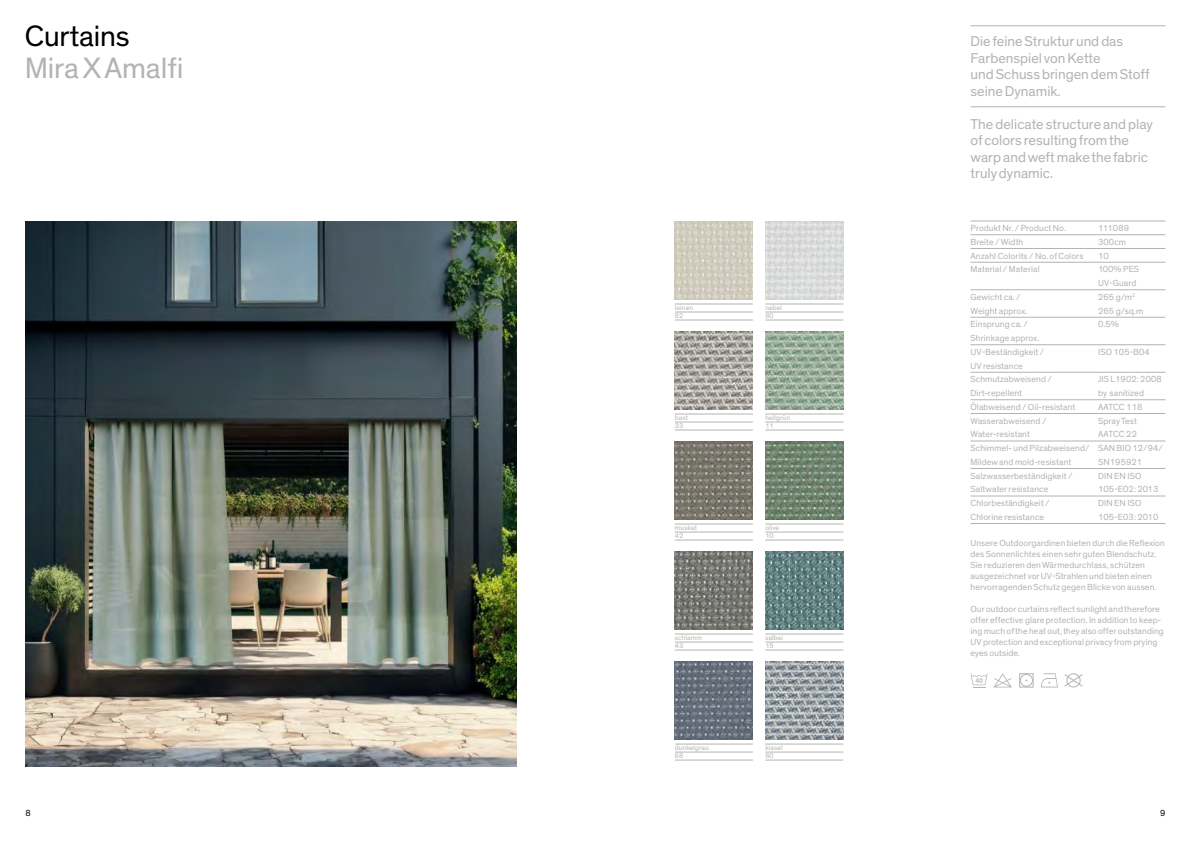
<style>
.page{position:relative;width:1191px;height:842px;background:#fff}
.page>*{position:absolute;margin:0;border:0;box-sizing:border-box;transform-origin:0 0}
.t1{font:30px "Theinhardt";letter-spacing:-.005em;color:#b3b3b1}
.t2{font:30px "Theinhardt";letter-spacing:-.005em;color:#000}
.t3{font:14.5px/16.5px "Theinhardt";color:#b3b3b1}
.t4{font:9px/11px "Theinhardt";letter-spacing:.01em;color:#b3b3b1}
.t5{font:9px "Theinhardt";color:#000}
.t6{font:7px/8px "Theinhardt";letter-spacing:.015em;color:#b3b3b1}
</style>
<div class="page">
<img style="left:26px;top:221px;width:490px;height:546px">
<img style="left:765px;top:331px;width:78px;height:78px">
<img style="left:675px;top:331px;width:78px;height:78px">
<hr style="left:765px;top:304px;width:78px;height:1px;background:#b3b3b1">
<hr style="left:765px;top:312px;width:78px;height:1px;background:#b3b3b1">
<hr style="left:765px;top:320px;width:78px;height:1px;background:#b3b3b1">
<hr style="left:675px;top:304px;width:78px;height:1px;background:#b3b3b1">
<hr style="left:675px;top:312px;width:78px;height:1px;background:#b3b3b1">
<hr style="left:675px;top:320px;width:78px;height:1px;background:#b3b3b1">
<hr style="left:765px;top:414px;width:78px;height:1px;background:#b3b3b1">
<hr style="left:765px;top:422px;width:78px;height:1px;background:#b3b3b1">
<hr style="left:765px;top:430px;width:78px;height:1px;background:#b3b3b1">
<hr style="left:675px;top:414px;width:78px;height:1px;background:#b3b3b1">
<hr style="left:675px;top:422px;width:78px;height:1px;background:#b3b3b1">
<hr style="left:675px;top:430px;width:78px;height:1px;background:#b3b3b1">
<img style="left:765px;top:221px;width:78px;height:78px">
<img style="left:675px;top:221px;width:78px;height:78px">
<img style="left:765px;top:551px;width:78px;height:78px">
<img style="left:675px;top:551px;width:78px;height:78px">
<hr style="left:765px;top:524px;width:78px;height:1px;background:#b3b3b1">
<hr style="left:765px;top:532px;width:78px;height:1px;background:#b3b3b1">
<hr style="left:765px;top:540px;width:78px;height:1px;background:#b3b3b1">
<hr style="left:675px;top:524px;width:78px;height:1px;background:#b3b3b1">
<hr style="left:675px;top:532px;width:78px;height:1px;background:#b3b3b1">
<hr style="left:675px;top:540px;width:78px;height:1px;background:#b3b3b1">
<hr style="left:765px;top:634px;width:78px;height:1px;background:#b3b3b1">
<hr style="left:765px;top:642px;width:78px;height:1px;background:#b3b3b1">
<hr style="left:765px;top:650px;width:78px;height:1px;background:#b3b3b1">
<hr style="left:675px;top:634px;width:78px;height:1px;background:#b3b3b1">
<hr style="left:675px;top:642px;width:78px;height:1px;background:#b3b3b1">
<hr style="left:675px;top:650px;width:78px;height:1px;background:#b3b3b1">
<img style="left:765px;top:441px;width:78px;height:78px">
<img style="left:675px;top:441px;width:78px;height:78px">
<img style="left:765px;top:661px;width:78px;height:78px">
<hr style="left:765px;top:744px;width:78px;height:1px;background:#b3b3b1">
<hr style="left:765px;top:752px;width:78px;height:1px;background:#b3b3b1">
<hr style="left:765px;top:760px;width:78px;height:1px;background:#b3b3b1">
<img style="left:675px;top:661px;width:78px;height:78px">
<hr style="left:675px;top:744px;width:78px;height:1px;background:#b3b3b1">
<hr style="left:675px;top:752px;width:78px;height:1px;background:#b3b3b1">
<hr style="left:675px;top:760px;width:78px;height:1px;background:#b3b3b1">
<div style="left:1019px;top:673px;width:14px;height:14px;border:1px solid #b3b3b1"></div>
<div style="left:1020px;top:674px;width:13px;height:13px;border:1px solid #b3b3b1;border-radius:50%"></div>
<svg style="left:970px;top:673px;width:17px;height:15px"></svg>
<svg style="left:1040px;top:673px;width:43px;height:14px"></svg>
<hr style="left:970px;top:221px;width:195px;height:1px;background:#b3b3b1">
<hr style="left:970px;top:234px;width:195px;height:1px;background:#b3b3b1">
<hr style="left:970px;top:248px;width:195px;height:1px;background:#b3b3b1">
<hr style="left:970px;top:262px;width:195px;height:1px;background:#b3b3b1">
<hr style="left:970px;top:289px;width:195px;height:1px;background:#b3b3b1">
<hr style="left:970px;top:317px;width:195px;height:1px;background:#b3b3b1">
<hr style="left:970px;top:344px;width:195px;height:1px;background:#b3b3b1">
<hr style="left:970px;top:372px;width:195px;height:1px;background:#b3b3b1">
<hr style="left:970px;top:399px;width:195px;height:1px;background:#b3b3b1">
<hr style="left:970px;top:413px;width:195px;height:1px;background:#b3b3b1">
<hr style="left:970px;top:441px;width:195px;height:1px;background:#b3b3b1">
<hr style="left:970px;top:468px;width:195px;height:1px;background:#b3b3b1">
<hr style="left:970px;top:496px;width:195px;height:1px;background:#b3b3b1">
<hr style="left:970px;top:523px;width:195px;height:1px;background:#b3b3b1">
<svg style="left:994px;top:673px;width:18px;height:14px"></svg>
<hr style="left:970px;top:107px;width:195px;height:1px;background:#b3b3b1">
<hr style="left:970px;top:26px;width:195px;height:1px;background:#b3b3b1">
<h1 class="t2" style="left:25px;top:18px;width:106px">Curtains</h1>
<h1 class="t1" style="left:25px;top:50px;width:160px">Mira X Amalfi</h1>
<h2 class="t3" style="left:970px;top:33px;width:181px">Die feine Struktur und das<br>Farbenspiel von Kette<br>und Schuss bringen dem Stoff seine Dynamik.</h2>
<h2 class="t3" style="left:970px;top:116px;width:184px">The delicate structure and play of colors resulting from the warp and weft make the fabric truly dynamic.</h2>
<p class="t6" style="left:675px;top:304px;width:20px">leinen<br>82</p>
<p class="t6" style="left:765px;top:304px;width:18px">nebel<br>80</p>
<p class="t4" style="left:970px;top:223px;width:97px">Produkt Nr. / Product No.</p>
<p class="t4" style="left:1098px;top:223px;width:32px">111089</p>
<p class="t4" style="left:970px;top:237px;width:54px">Breite / Width</p>
<p class="t4" style="left:1098px;top:237px;width:29px">300cm</p>
<p class="t4" style="left:970px;top:250px;width:115px">Anzahl Colorits / No. of Colors</p>
<p class="t4" style="left:1098px;top:250px;width:12px">10</p>
<p class="t4" style="left:970px;top:264px;width:71px">Material / Material</p>
<p class="t4" style="left:1098px;top:263px;width:43px;line-height:13.8px">100% PES<br>UV-Guard</p>
<p class="t4" style="left:970px;top:292px;width:52px">Gewicht ca. /</p>
<p class="t4" style="left:1098px;top:292px;width:39px">265 g/m<sup>2</sup></p>
<p class="t4" style="left:970px;top:305px;width:58px">Weight approx.</p>
<p class="t4" style="left:1098px;top:305px;width:47px">265 g/sq.m</p>
<p class="t4" style="left:970px;top:319px;width:59px">Einsprung ca. /</p>
<p class="t4" style="left:1098px;top:319px;width:22px">0.5%</p>
<p class="t4" style="left:970px;top:331px;width:75px;line-height:13.8px">Shrinkage approx.<br>UV-Beständigkeit /</p>
<p class="t4" style="left:1098px;top:347px;width:53px">ISO 105-B04</p>
<p class="t4" style="left:970px;top:359px;width:83px;line-height:13.8px">UV resistance<br>Schmutzabweisend /</p>
<p class="t4" style="left:1098px;top:374px;width:65px">JIS L1902: 2008</p>
<p class="t6" style="left:675px;top:414px;width:15px">bast<br>33</p>
<p class="t6" style="left:765px;top:414px;width:26px">hellgrün<br>11</p>
<p class="t4" style="left:970px;top:388px;width:53px">Dirt-repellent</p>
<p class="t4" style="left:1098px;top:388px;width:47px">by sanitized</p>
<p class="t4" style="left:970px;top:402px;width:106px">Ölabweisend / Oil-resistant</p>
<p class="t4" style="left:1098px;top:402px;width:46px">AATCC 118</p>
<p class="t4" style="left:970px;top:415px;width:77px">Wasserabweisend /</p>
<p class="t4" style="left:1098px;top:415px;width:40px">Spray Test</p>
<p class="t4" style="left:970px;top:429px;width:61px">Water-resistant</p>
<p class="t4" style="left:970px;top:428px;width:194px;line-height:13.7px;text-indent:128px">AATCC 22<br>Schimmel- und Pilzabweisend/ SAN BIO 12/94/<br>Mildew and mold-resistant</p>
<p class="t4" style="left:1098px;top:457px;width:46px">SN195921</p>
<p class="t6" style="left:675px;top:524px;width:24px">muskat<br>42</p>
<p class="t6" style="left:675px;top:634px;width:29px">schlamm<br>43</p>
<p class="t6" style="left:765px;top:524px;width:15px">olive<br>10</p>
<p class="t6" style="left:765px;top:634px;width:19px">salbei<br>15</p>
<p class="t4" style="left:970px;top:470px;width:103px">Salzwasserbeständigkeit /</p>
<p class="t4" style="left:1098px;top:470px;width:45px">DIN EN ISO</p>
<p class="t4" style="left:970px;top:484px;width:79px">Saltwater resistance</p>
<p class="t4" style="left:1098px;top:484px;width:62px">105-E02: 2013</p>
<p class="t4" style="left:970px;top:498px;width:81px">Chlorbeständigkeit /</p>
<p class="t4" style="left:1098px;top:498px;width:45px">DIN EN ISO</p>
<p class="t4" style="left:970px;top:512px;width:75px">Chlorine resistance</p>
<p class="t4" style="left:1098px;top:512px;width:62px">105-E03: 2010</p>
<p class="t4" style="left:970px;top:538px;width:196px">Unsere Outdoorgardinen bieten durch die Reflexion des Sonnenlichtes einen sehr guten Blendschutz.<br>Sie reduzieren den Wärmedurchlass, schützen ausgezeichnet vor UV-Strahlen und bieten einen hervorragenden Schutz gegen Blicke von aussen.</p>
<p class="t4" style="left:970px;top:603px;width:195px">Our outdoor curtains reflect sunlight and therefore offer effective glare protection. In addition to keep&shy;ing much of the heat out, they also offer outstanding UV protection and exceptional privacy from prying eyes outside.</p>
<p class="t6" style="left:675px;top:744px;width:35px">dunkelgrau<br>68</p>
<p class="t6" style="left:765px;top:744px;width:19px">kiesel<br>60</p>
<p class="t5" style="left:26px;top:808px;width:7px">8</p>
<p class="t5" style="left:1160px;top:808px;width:7px">9</p>
</div>
